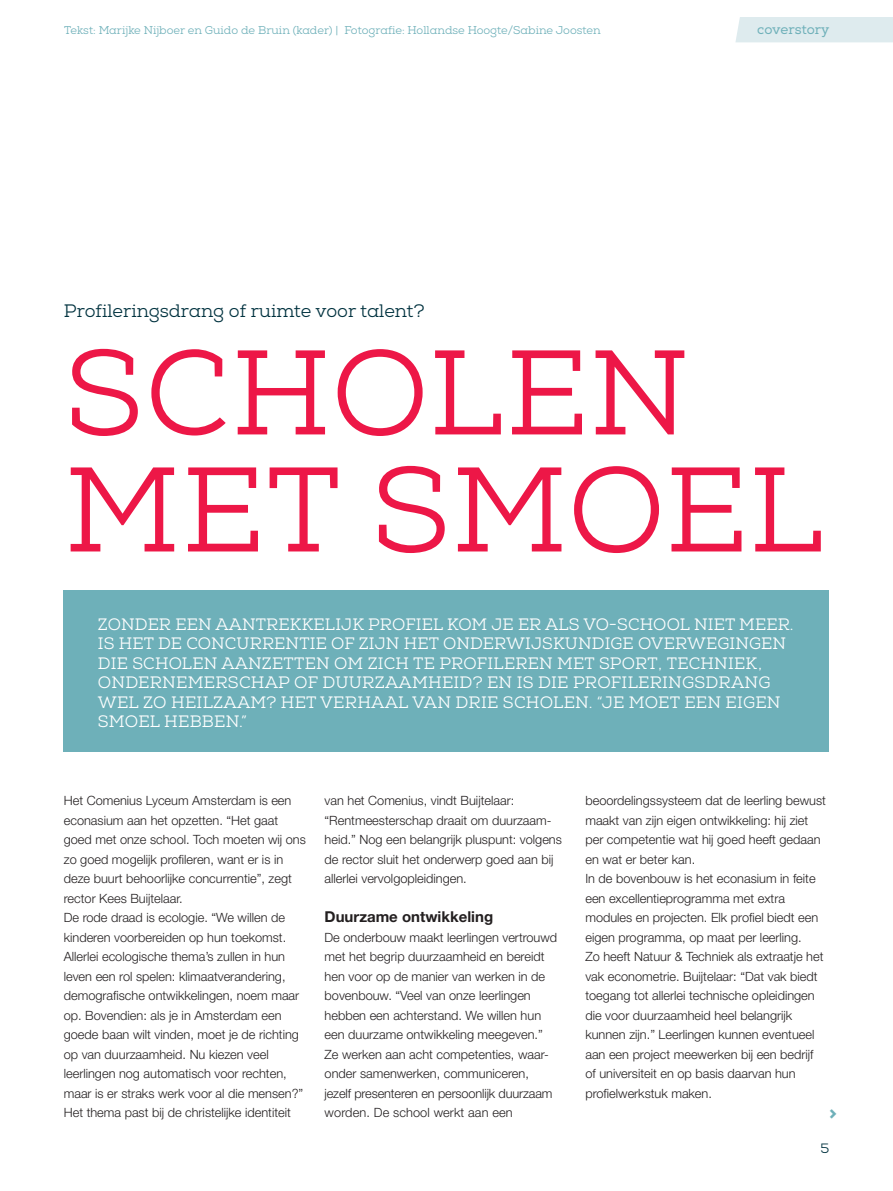
<style>
.page{position:relative;width:893px;height:1191px;background:#fff}
.page>*{position:absolute;margin:0;border:0;box-sizing:border-box;transform-origin:0 0}
.t1{font:120px/117px "Nexa Slab";letter-spacing:.015em;color:#ed1747}
.t2{font:800 19.5px "Nexa Slab";color:#6eb0b9}
.t3{font:18px "Nexa Slab";color:#00323f}
.t4{font:16.5px/19.5px "Nexa Slab";letter-spacing:.01em;color:#fff}
.t5{font:700 15px "Helvetica Neue";color:#231f20}
.t6{font:13.5px "Nexa Slab";color:#6eb0b9}
.t7{font:13.5px "Nexa Slab";color:#00323f}
.t8{font:300 12.75px/19.5px "Helvetica Neue";color:#231f20}
.t9{font:11.25px "Nexa Slab";color:#6eb0b9}
</style>
<div class="page">
<div style="left:64px;top:590px;width:765px;height:162px;background:#6eb0b9"></div>
<div style="left:735px;top:17px;width:157px;height:25px;background:#deebee"></div>
<p class="t9" style="left:64px;top:23px;width:538px">Tekst: Marijke Nijboer en Guido de Bruin (kader) | Fotografie: Hollandse Hoogte/Sabine Joosten</p>
<p class="t6" style="left:757px;top:22px;width:74px">coverstory</p>
<h3 class="t3" style="left:64px;top:300px;width:362px">Profileringsdrang of ruimte voor talent?</h3>
<h1 class="t1" style="left:65px;top:337px;width:761px">SCHOLEN<br>MET SMOEL</h1>
<p class="t4" style="left:98px;top:614px;width:697px">ZONDER EEN AANTREKKELIJK PROFIEL KOM JE ER ALS VO-SCHOOL NIET MEER.<br>IS HET DE CONCURRENTIE OF ZIJN HET ONDERWIJSKUNDIGE OVERWEGINGEN DIE SCHOLEN AANZETTEN OM ZICH TE PROFILEREN MET SPORT, TECHNIEK, ONDERNEMERSCHAP OF DUURZAAMHEID? EN IS DIE PROFILERINGSDRANG WEL ZO HEILZAAM? HET VERHAAL VAN DRIE SCHOLEN. “JE MOET EEN EIGEN SMOEL HEBBEN.”</p>
<p class="t8" style="left:64px;top:790px;width:244px">Het Comenius Lyceum Amsterdam is een econasium aan het opzetten. “Het gaat goed met onze school. Toch moeten wij ons zo goed mogelijk profileren, want er is in deze buurt behoorlijke concurrentie”, zegt rector Kees Buijtelaar.<br>De rode draad is ecologie. “We willen de kinderen voorbereiden op hun toekomst.<br>Allerlei ecologische thema’s zullen in hun leven een rol spelen: klimaatverandering, demografische ontwikkelingen, noem maar op. Bovendien: als je in Amsterdam een goede baan wilt vinden, moet je de richting op van duurzaamheid. Nu kiezen veel leerlingen nog automatisch voor rechten, maar is er straks werk voor al die mensen?” Het thema past bij de christelijke identiteit</p>
<p class="t8" style="left:325px;top:790px;width:239px">van het Comenius, vindt Buijtelaar: “Rentmeesterschap draait om duurzaam&shy;heid.” Nog een belangrijk pluspunt: volgens de rector sluit het onderwerp goed aan bij allerlei vervolgopleidingen.</p>
<p class="t5" style="left:325px;top:907px;width:170px">Duurzame ontwikkeling</p>
<p class="t8" style="left:325px;top:927px;width:234px">De onderbouw maakt leerlingen vertrouwd met het begrip duurzaamheid en bereidt hen voor op de manier van werken in de bovenbouw. “Veel van onze leerlingen hebben een achterstand. We willen hun een duurzame ontwikkeling meegeven.” Ze werken aan acht competenties, waar&shy;onder samenwerken, communiceren, jezelf presenteren en persoonlijk duurzaam worden. De school werkt aan een</p>
<p class="t8" style="left:585px;top:790px;width:242px">beoordelingssysteem dat de leerling bewust maakt van zijn eigen ontwikkeling: hij ziet per competentie wat hij goed heeft gedaan en wat er beter kan.<br>In de bovenbouw is het econasium in feite een excellentieprogramma met extra modules en projecten. Elk profiel biedt een eigen programma, op maat per leerling.<br>Zo heeft Natuur &amp; Techniek als extraatje het vak econometrie. Buijtelaar: “Dat vak biedt toegang tot allerlei technische opleidingen die voor duurzaamheid heel belangrijk kunnen zijn.” Leerlingen kunnen eventueel aan een project meewerken bij een bedrijf of universiteit en op basis daarvan hun profielwerkstuk maken.</p>
<h2 class="t2" style="left:829px;top:1100px;width:9px">&gt;</h2>
<p class="t7" style="left:820px;top:1139px;width:10px">5</p>
</div>
